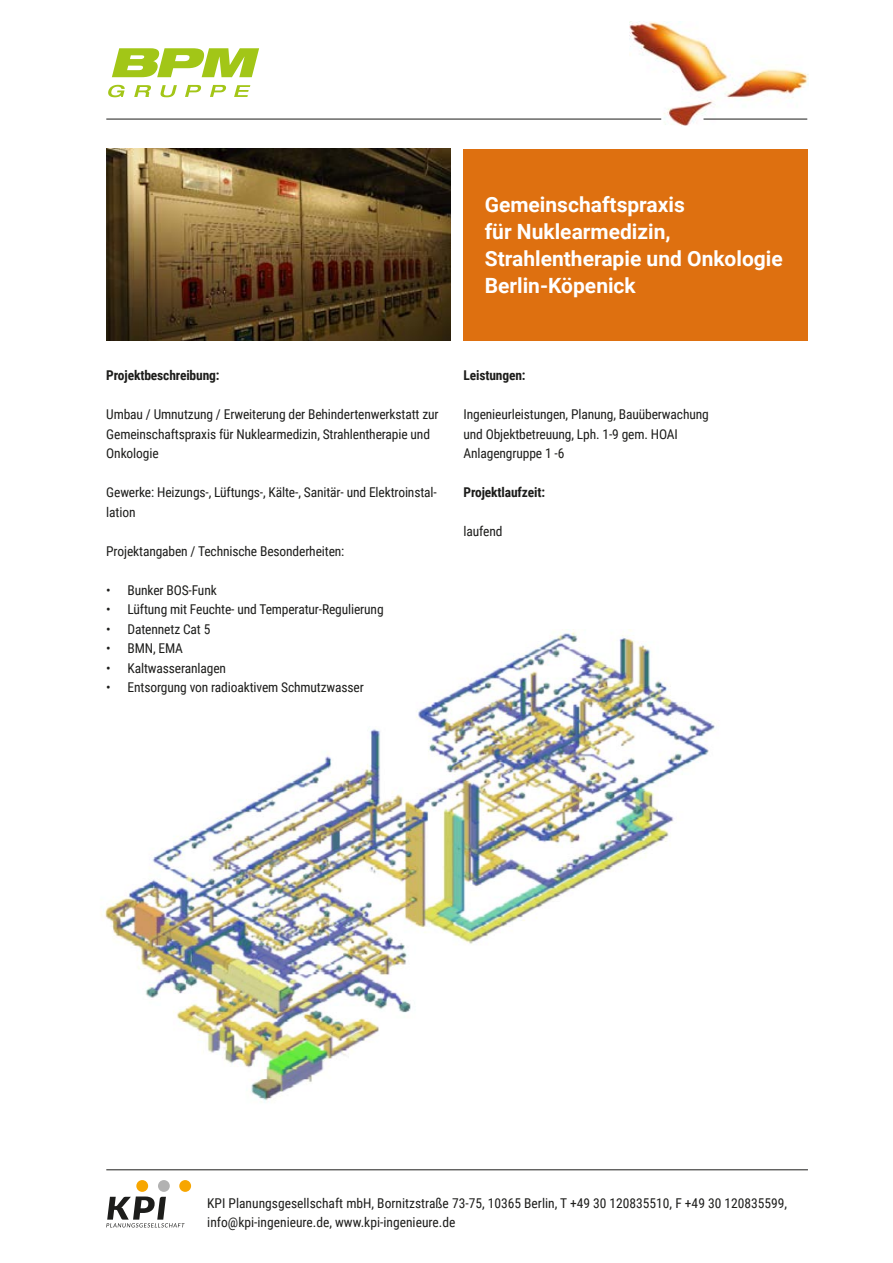
<style>
.page{position:relative;width:893px;height:1263px;background:#fff}
.page>*{position:absolute;margin:0;border:0;box-sizing:border-box;transform-origin:0 0}
.t1{font:700 21px/27px "Roboto";color:#fff}
.t2{font:13.5px/19.5px "Roboto Condensed";letter-spacing:-.01em;color:#1d1d1b}
.t3{font:700 13.5px "Roboto Condensed";letter-spacing:-.01em;color:#1d1d1b}
</style>
<div class="page">
<img style="left:629px;top:21px;width:179px;height:105px">
<svg style="left:112px;top:48px;width:147px;height:29px"></svg>
<svg style="left:108px;top:85px;width:17px;height:12px"></svg>
<svg style="left:160px;top:85px;width:17px;height:12px"></svg>
<svg style="left:134px;top:85px;width:17px;height:12px"></svg>
<svg style="left:210px;top:85px;width:16px;height:12px"></svg>
<svg style="left:234px;top:85px;width:16px;height:12px"></svg>
<svg style="left:185px;top:85px;width:16px;height:12px"></svg>
<hr style="left:106px;top:119px;width:555px;height:1px;background:#1d1d1b">
<hr style="left:703px;top:119px;width:104px;height:1px;background:#1d1d1b">
<img style="left:105px;top:630px;width:610px;height:473px">
<div style="left:463px;top:149px;width:345px;height:191px;background:#de7010"></div>
<hr style="left:106px;top:1169px;width:702px;height:1px;background:#1d1d1b">
<svg style="left:106px;top:1196px;width:79px;height:31px"></svg>
<div style="left:136px;top:1180px;width:12px;height:12px;background:#f7a600;border-radius:50%"></div>
<div style="left:158px;top:1180px;width:12px;height:12px;background:#b2b2b2;border-radius:50%"></div>
<div style="left:179px;top:1180px;width:12px;height:12px;background:#f7a600;border-radius:50%"></div>
<div style="left:617px;top:1059px;width:137px;height:39px;background:#fff"></div>
<img style="left:106px;top:149px;width:345px;height:191px">
<h1 class="t1" style="left:485px;top:190px;width:300px">Gemeinschaftspraxis<br>für Nuklearmedizin,<br>Strahlentherapie und Onkologie<br>Berlin-Köpenick</h1>
<p class="t3" style="left:106px;top:366px;width:115px">Projektbeschreibung:</p>
<p class="t2" style="left:106px;top:404px;width:334px">Umbau / Umnutzung / Erweiterung der Behindertenwerkstatt zur<br>Gemeinschaftspraxis für Nuklearmedizin, Strahlentherapie und<br>Onkologie</p>
<p class="t2" style="left:106px;top:482px;width:332px">Gewerke: Heizungs-, Lüftungs-, Kälte-, Sanitär- und Elektroinstal&shy;lation</p>
<p class="t2" style="left:106px;top:540px;width:240px">Projektangaben / Technische Besonderheiten:</p>
<p class="t2" style="left:106px;top:579px;width:112px">• Bunker BOS-Funk</p>
<p class="t2" style="left:106px;top:599px;width:279px">• Lüftung mit Feuchte- und Temperatur-Regulierung</p>
<p class="t2" style="left:106px;top:618px;width:106px">• Datennetz Cat 5</p>
<p class="t2" style="left:106px;top:638px;width:78px">• BMN, EMA</p>
<p class="t2" style="left:106px;top:657px;width:121px">• Kaltwasseranlagen</p>
<p class="t2" style="left:106px;top:677px;width:259px">• Entsorgung von radioaktivem Schmutzwasser</p>
<p class="t3" style="left:463px;top:366px;width:64px">Leistungen:</p>
<p class="t2" style="left:463px;top:404px;width:247px">Ingenieurleistungen, Planung, Bauüberwachung und Objektbetreuung, Lph. 1-9 gem. HOAI<br>Anlagengruppe 1 -6</p>
<p class="t3" style="left:463px;top:483px;width:83px">Projektlaufzeit:</p>
<p class="t2" style="left:463px;top:521px;width:40px">laufend</p>
<p class="t2" style="left:207px;top:1192px;width:581px">KPI Planungsgesellschaft mbH, Bornitzstraße 73-75, 10365 Berlin, T +49 30 120835510, F +49 30 120835599, info@kpi-ingenieure.de, www.kpi-ingenieure.de</p>
</div>
